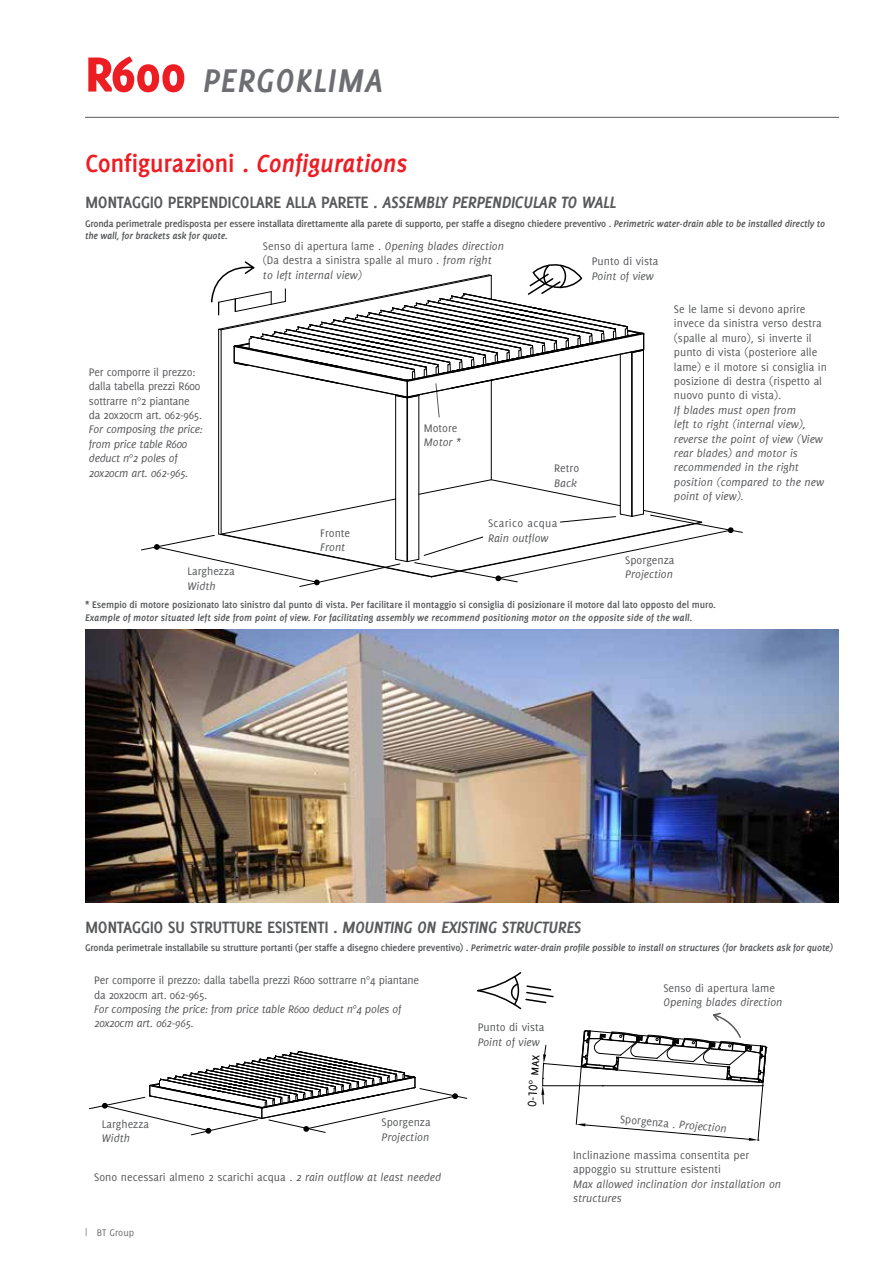
<style>
.page{position:relative;width:893px;height:1263px;background:#fff}
.page>*{position:absolute;margin:0;border:0;box-sizing:border-box;transform-origin:0 0}
.t1{font:italic 700 36px "Delicious";letter-spacing:.02em;color:#6d6e71}
.t2{font:700 27px "Delicious";letter-spacing:-.015em;color:#ed1d24}
.t3{font:700 18px "Delicious";letter-spacing:-.025em;color:#58595b}
.t4{font:13.35px "Delicious Small Caps";color:#000}
.t5{font:12px/14.4px "Delicious";color:#58595b}
.t6{font:italic 12px/14.4px "Delicious";color:#58595b}
.t7{font:12px/14.4px "Delicious";letter-spacing:-.02em;color:#58595b}
.t8{font:italic 12px/14.4px "Delicious";letter-spacing:-.02em;color:#58595b}
.t9{font:12px "Delicious";letter-spacing:.025em;color:#58595b}
.t10{font:700 10.5px/12.6px "Delicious";letter-spacing:-.015em;color:#58595b}
.t11{font:10.5px "Delicious";color:#6d6e71}
.s1{font-weight:800;font-style:normal;font-size:54px;color:#ed1d24}
.s2{font-style:italic}
.s3{font-style:normal}
</style>
<div class="page">
<hr style="left:85px;top:117px;width:754px;height:1px;background:#58595b">
<hr style="left:632px;top:352px;width:1px;height:164px;background:#000">
<hr style="left:631px;top:352px;width:1px;height:164px;background:#000">
<hr style="left:620px;top:354px;width:1px;height:160px;background:#000">
<hr style="left:643px;top:350px;width:1px;height:164px;background:#000">
<hr style="left:407px;top:398px;width:1px;height:163px;background:#000">
<hr style="left:395px;top:395px;width:1px;height:164px;background:#000">
<hr style="left:419px;top:395px;width:1px;height:164px;background:#000">
<hr style="left:218px;top:329px;width:1px;height:205px;background:#000">
<hr style="left:221px;top:330px;width:1px;height:204px;background:#000">
<hr style="left:491px;top:380px;width:1px;height:100px;background:#000">
<svg style="left:211px;top:261px;width:434px;height:157px"></svg>
<svg style="left:477px;top:972px;width:290px;height:169px"></svg>
<svg style="left:89px;top:1051px;width:378px;height:84px"></svg>
<svg style="left:141px;top:479px;width:602px;height:108px"></svg>
<img style="left:85px;top:629px;width:754px;height:273px">
<h1 class="t1" style="left:85px;top:59px;width:299px"><span class="s1">R600</span> PERGOKLIMA</h1>
<h2 class="t2" style="left:85px;top:148px;width:324px">Configurazioni . <span class="s2">Configurations</span></h2>
<h3 class="t3" style="left:85px;top:192px;width:533px">MONTAGGIO PERPENDICOLARE ALLA PARETE . <span class="s2">ASSEMBLY PERPENDICULAR TO WALL</span></h3>
<p class="t10" style="left:85px;top:217px;width:742px">Gronda perimetrale predisposta per essere installata direttamente alla parete di supporto, per staffe a disegno chiedere preventivo . <span class="s2">Perimetric water-drain able to be installed directly to the wall, for brackets ask for quote.</span></p>
<p class="t6" style="left:263px;top:239px;width:243px"><span class="s3">Senso di apertura lame .</span> Opening blades direction <span class="s3">(Da destra a sinistra spalle al muro</span> . from right to left internal view)</p>
<p class="t5" style="left:592px;top:254px;width:68px">Punto di vista</p>
<p class="t6" style="left:592px;top:269px;width:64px">Point of view</p>
<p class="t7" style="left:89px;top:364px;width:115px">Per comporre il prezzo: dalla tabella prezzi R600 sottrarre n°2 piantane da 20x20cm art. 062-965.</p>
<p class="t8" style="left:89px;top:422px;width:115px">For composing the price: from price table R600 deduct n°2 poles of<br>20x20cm art. 062-965.</p>
<p class="t5" style="left:188px;top:564px;width:49px">Larghezza</p>
<p class="t6" style="left:188px;top:578px;width:29px">Width</p>
<p class="t5" style="left:320px;top:526px;width:32px">Fronte</p>
<p class="t6" style="left:320px;top:540px;width:27px">Front</p>
<p class="t5" style="left:424px;top:421px;width:35px">Motore</p>
<p class="t6" style="left:424px;top:435px;width:39px">Motor *</p>
<p class="t5" style="left:554px;top:461px;width:26px">Retro</p>
<p class="t6" style="left:554px;top:475px;width:24px">Back</p>
<p class="t9" style="left:488px;top:517px;width:71px">Scarico acqua</p>
<p class="t6" style="left:488px;top:531px;width:62px">Rain outflow</p>
<p class="t5" style="left:674px;top:302px;width:155px">Se le lame si devono aprire invece da sinistra verso destra (spalle al muro), si inverte il punto di vista (posteriore alle lame) e il motore si consiglia in posizione di destra (rispetto al nuovo punto di vista).</p>
<p class="t6" style="left:674px;top:403px;width:152px">If blades must open from<br>left to right (internal view), reverse the point of view (View rear blades) and motor is recommended in the right position (compared to the new point of view).</p>
<p class="t5" style="left:625px;top:553px;width:51px">Sporgenza</p>
<p class="t6" style="left:625px;top:567px;width:49px">Projection</p>
<p class="t10" style="left:85px;top:598px;width:633px">* Esempio di motore posizionato lato sinistro dal punto di vista. Per facilitare il montaggio si consiglia di posizionare il motore dal lato opposto del muro<span class="s2">.<br>Example of motor situated left side from point of view. For facilitating assembly we recommend positioning motor on the opposite side of the wall.</span></p>
<h3 class="t3" style="left:85px;top:917px;width:498px">MONTAGGIO SU STRUTTURE ESISTENTI . <span class="s2">MOUNTING ON EXISTING STRUCTURES</span></h3>
<p class="t10" style="left:85px;top:942px;width:749px">Gronda perimetrale installabile su strutture portanti (per staffe a disegno chiedere preventivo) . <span class="s2">Perimetric water-drain profile possible to install on structures (for brackets ask for quote)</span></p>
<p class="t7" style="left:94px;top:973px;width:326px">Per comporre il prezzo: dalla tabella prezzi R600 sottrarre n°4 piantane da 20x20cm art. 062-965.</p>
<p class="t8" style="left:94px;top:1002px;width:309px">For composing the price: from price table R600 deduct n°4 poles of<br>20x20cm art. 062-965.</p>
<p class="t5" style="left:102px;top:1116px;width:49px">Larghezza</p>
<p class="t6" style="left:102px;top:1131px;width:29px">Width</p>
<p class="t5" style="left:382px;top:1115px;width:51px">Sporgenza</p>
<p class="t6" style="left:382px;top:1129px;width:49px">Projection</p>
<p class="t5" style="left:94px;top:1170px;width:349px">Sono necessari almeno 2 scarichi acqua . <span class="s2">2 rain outflow at least needed</span></p>
<p class="t11" style="left:85px;top:1227px;width:51px">| BT Group</p>
<p class="t5" style="left:478px;top:1020px;width:68px">Punto di vista</p>
<p class="t6" style="left:478px;top:1034px;width:64px">Point of view</p>
<p class="t4" style="left:524px;top:1106px;width:54px;rotate:-86deg">0-10° max</p>
<p class="t5" style="left:663px;top:980px;width:113px">Senso di apertura lame</p>
<p class="t6" style="left:663px;top:995px;width:121px">Opening blades direction</p>
<p class="t5" style="left:621px;top:1112px;width:109px;rotate:5deg">Sporgenza . <span class="s2">Projection</span></p>
<p class="t5" style="left:573px;top:1147px;width:178px">Inclinazione massima consentita per appoggio su strutture esistenti</p>
<p class="t6" style="left:573px;top:1176px;width:210px">Max allowed inclination dor installation on structures</p>
</div>
